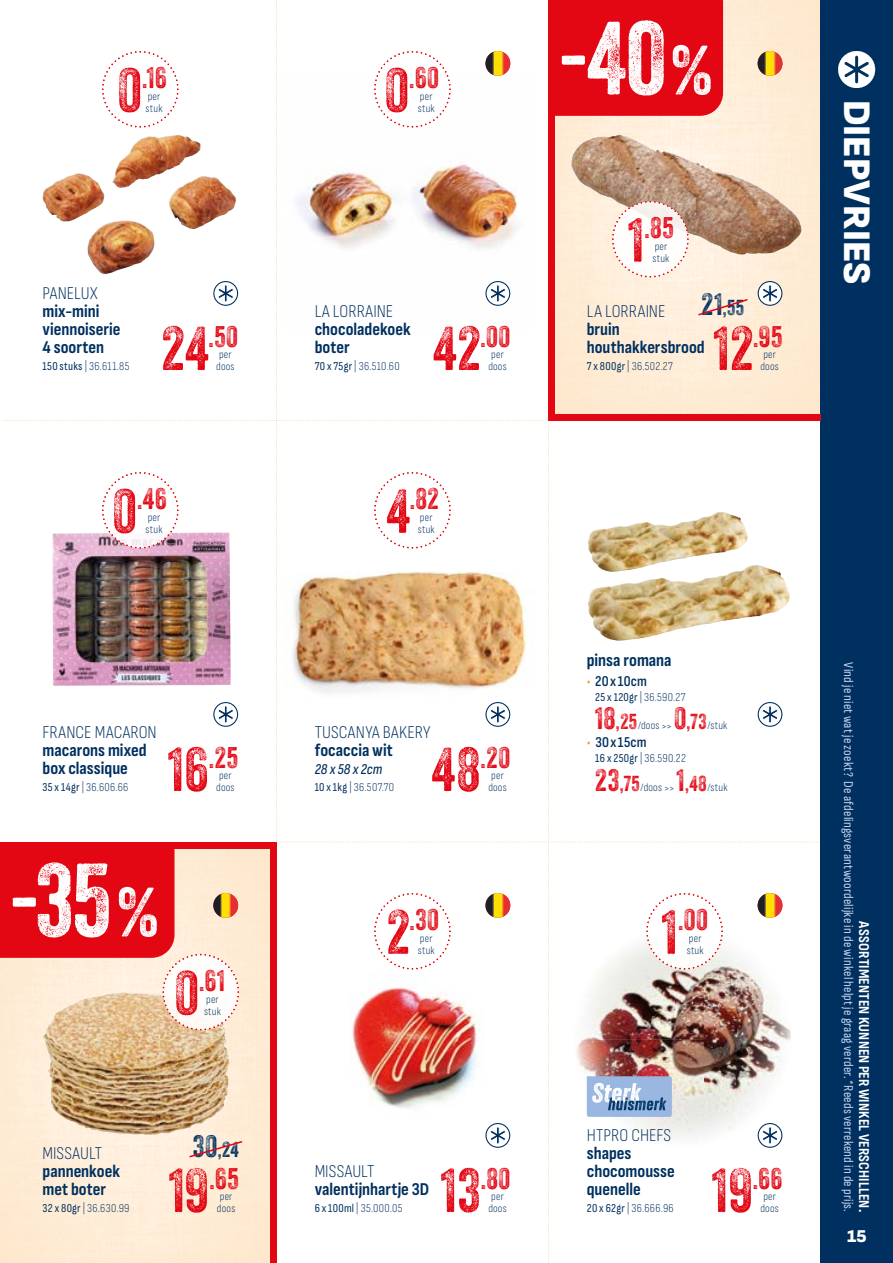
<style>
.page{position:relative;width:893px;height:1263px;background:#fff}
.page>*{position:absolute;margin:0;border:0;box-sizing:border-box;transform-origin:0 0}
.t1{font:100.5px "Veneer Two";color:#fff}
.t2{font:39px "Sofia Sans";color:#fff}
.t3{font:28.8px "Veneer Three";letter-spacing:.02em;color:#e30613}
.t4{font:21px "Veneer Three";color:#00305f}
.t5{font:700 18px/18px "Sofia Sans Condensed";color:#00305f}
.t6{font:300 18px "Sofia Sans Condensed";letter-spacing:.005em;color:#00305f}
.t7{font:18px "Sofia Sans";color:#fff}
.t8{font:700 15px "Sofia Sans Condensed";letter-spacing:.01em;color:#fff}
.t9{font:600 15px "Sofia Sans Condensed";letter-spacing:.02em;color:#00305f}
.t10{font:italic 500 15px "Sofia Sans Condensed";color:#00305f}
.t11{font:13.5px "Sofia Sans Condensed";letter-spacing:.015em;color:#c4d3ee}
.t12{font:300 12px "Sofia Sans Condensed";letter-spacing:.025em;color:#00305f}
.t13{font:300 11.25px/12px "Sofia Sans Condensed";letter-spacing:.02em;color:#00305f}
.s1{font-size:60px}
.s2{font-weight:400}
.s3{font-size:67.5px}
.s4{font-size:30px}
.s5{color:#f7a42a}
.s6{font-family:"Veneer Three";font-weight:400;font-size:30px;color:#e30613}
.s7{font-family:"Veneer Three";font-weight:400;font-size:21px;color:#e30613}
</style>
<div class="page">
<img style="left:818px;top:0;width:3px;height:211px">
<div style="left:821px;top:0;width:72px;height:1263px;background:#00305f"></div>
<svg style="left:838px;top:51px;width:37px;height:37px"></svg>
<div style="left:552px;top:415px;width:269px;height:6px;background:#e30613"></div>
<img style="left:0;top:0;width:818px;height:1263px">
<h3 class="t3" style="left:117px;top:61px;width:51px"><span class="s1">0</span>.16</h3>
<p class="t13" style="left:146px;top:90px;width:18px">per stuk</p>
<p class="t6" style="left:43px;top:284px;width:56px">PANELUX</p>
<p class="t5" style="left:43px;top:302px;width:79px">mix-mini viennoiserie<br>4 soorten</p>
<p class="t12" style="left:43px;top:360px;width:89px"><span class="s2">150 stuks</span> | 36.611.85</p>
<h3 class="t3" style="left:161px;top:319px;width:78px"><span class="s1">24</span>.50</h3>
<p class="t13" style="left:216px;top:348px;width:20px">per doos</p>
<h3 class="t3" style="left:112px;top:481px;width:56px"><span class="s1">0</span>.46</h3>
<p class="t13" style="left:146px;top:511px;width:18px">per stuk</p>
<p class="t6" style="left:43px;top:723px;width:116px">FRANCE MACARON</p>
<p class="t5" style="left:43px;top:741px;width:106px">macarons mixed box classique</p>
<p class="t12" style="left:43px;top:780px;width:87px"><span class="s2">35 x 14gr</span> | 36.606.66</p>
<h3 class="t3" style="left:168px;top:740px;width:72px"><span class="s1">16</span>.25</h3>
<p class="t13" style="left:216px;top:769px;width:20px">per doos</p>
<h1 class="t1" style="left:8px;top:839px;width:160px">-35<span class="s3">%</span><sup>*</sup></h1>
<h3 class="t3" style="left:174px;top:963px;width:52px"><span class="s1">0</span>.61</h3>
<p class="t13" style="left:204px;top:993px;width:18px">per stuk</p>
<p class="t6" style="left:43px;top:1144px;width:61px">MISSAULT</p>
<p class="t5" style="left:43px;top:1162px;width:79px">pannenkoek met boter</p>
<p class="t12" style="left:43px;top:1201px;width:88px"><span class="s2">32 x 80gr</span> | 36.630.99</p>
<p class="t4" style="left:193px;top:1136px;width:47px"><span class="s4">30</span>,24</p>
<h3 class="t3" style="left:169px;top:1161px;width:72px"><span class="s1">19</span>.65</h3>
<p class="t13" style="left:217px;top:1190px;width:20px">per doos</p>
<h3 class="t3" style="left:385px;top:61px;width:56px"><span class="s1">0</span>.60</h3>
<p class="t13" style="left:418px;top:90px;width:18px">per stuk</p>
<p class="t6" style="left:315px;top:302px;width:80px">LA LORRAINE</p>
<p class="t5" style="left:315px;top:320px;width:97px">chocoladekoek boter</p>
<p class="t12" style="left:315px;top:360px;width:87px"><span class="s2">70 x 75gr</span> | 36.510.60</p>
<h3 class="t3" style="left:433px;top:319px;width:79px"><span class="s1">42</span>.00</h3>
<p class="t13" style="left:488px;top:348px;width:20px">per doos</p>
<h3 class="t3" style="left:386px;top:481px;width:54px"><span class="s1">4</span>.82</h3>
<p class="t13" style="left:418px;top:511px;width:18px">per stuk</p>
<p class="t6" style="left:315px;top:723px;width:117px">TUSCANYA BAKERY</p>
<p class="t5" style="left:315px;top:741px;width:80px">focaccia wit</p>
<p class="t10" style="left:315px;top:761px;width:69px">28 x 58 x 2cm</p>
<p class="t12" style="left:315px;top:780px;width:81px"><span class="s2">10 x 1kg</span> | 36.507.70</p>
<h3 class="t3" style="left:431px;top:740px;width:80px"><span class="s1">48</span>.20</h3>
<p class="t13" style="left:488px;top:769px;width:20px">per doos</p>
<h3 class="t3" style="left:387px;top:902px;width:54px"><span class="s1">2</span>.30</h3>
<p class="t13" style="left:418px;top:932px;width:18px">per stuk</p>
<h1 class="t1" style="left:557px;top:-3px;width:165px">-40<span class="s3">%</span><sup>*</sup></h1>
<h3 class="t3" style="left:628px;top:210px;width:47px"><span class="s1">1</span>.85</h3>
<p class="t13" style="left:652px;top:240px;width:18px">per stuk</p>
<p class="t4" style="left:701px;top:294px;width:44px"><span class="s4">21</span>,55</p>
<p class="t6" style="left:587px;top:302px;width:80px">LA LORRAINE</p>
<p class="t5" style="left:587px;top:320px;width:119px">bruin houthakkersbrood</p>
<p class="t12" style="left:587px;top:360px;width:88px"><span class="s2">7 x 800gr</span> | 36.502.27</p>
<h3 class="t3" style="left:713px;top:319px;width:71px"><span class="s1">12</span>.95</h3>
<p class="t13" style="left:760px;top:348px;width:20px">per doos</p>
<p class="t5" style="left:587px;top:651px;width:86px">pinsa romana</p>
<p class="t9" style="left:587px;top:672px;width:62px"><span class="s5">•</span> 20x10cm</p>
<p class="t12" style="left:595px;top:690px;width:92px"><span class="s2">25 x 120gr</span> | 36.590.27</p>
<p class="t13" style="left:595px;top:720px;width:134px"><span class="s6">18</span><span class="s7">,25</span>/doos &gt;&gt; <span class="s6">0</span><span class="s7">,73</span>/stuk</p>
<p class="t9" style="left:587px;top:734px;width:61px"><span class="s5">•</span> 30x15cm</p>
<p class="t12" style="left:595px;top:752px;width:92px"><span class="s2">16 x 250gr</span> | 36.590.22</p>
<p class="t13" style="left:595px;top:781px;width:134px"><span class="s6">23</span><span class="s7">,75</span>/doos &gt;&gt; <span class="s6">1</span><span class="s7">,48</span>/stuk</p>
<h3 class="t3" style="left:661px;top:902px;width:48px"><span class="s1">1</span>.00</h3>
<p class="t13" style="left:687px;top:932px;width:18px">per stuk</p>
<p class="t6" style="left:315px;top:1162px;width:61px">MISSAULT</p>
<p class="t5" style="left:315px;top:1180px;width:116px">valentijnhartje 3D</p>
<p class="t12" style="left:315px;top:1201px;width:89px"><span class="s2">6 x 100ml</span> | 35.000.05</p>
<h3 class="t3" style="left:441px;top:1161px;width:71px"><span class="s1">13</span>.80</h3>
<p class="t13" style="left:488px;top:1190px;width:20px">per doos</p>
<p class="t6" style="left:587px;top:1126px;width:86px">HTPRO CHEFS</p>
<p class="t5" style="left:587px;top:1144px;width:90px">shapes chocomousse quenelle</p>
<p class="t12" style="left:587px;top:1201px;width:88px"><span class="s2">20 x 62gr</span> | 36.666.96</p>
<h3 class="t3" style="left:712px;top:1161px;width:72px"><span class="s1">19</span>.66</h3>
<p class="t13" style="left:760px;top:1190px;width:20px">per doos</p>
<h2 class="t2" style="left:879px;top:100px;width:186px;rotate:90deg">DIEPVRIES</h2>
<p class="t11" style="left:856px;top:662px;width:551px;rotate:90deg">Vind je niet wat je zoekt? De afdelingsverantwoordelijke in de winkel helpt je graag verder. *Reeds verrekend in de prijs.</p>
<p class="t8" style="left:873px;top:921px;width:292px;rotate:90deg">ASSORTIMENTEN KUNNEN PER WINKEL VERSCHILLEN.</p>
<p class="t7" style="left:847px;top:1225px;width:21px">15</p>
</div>
